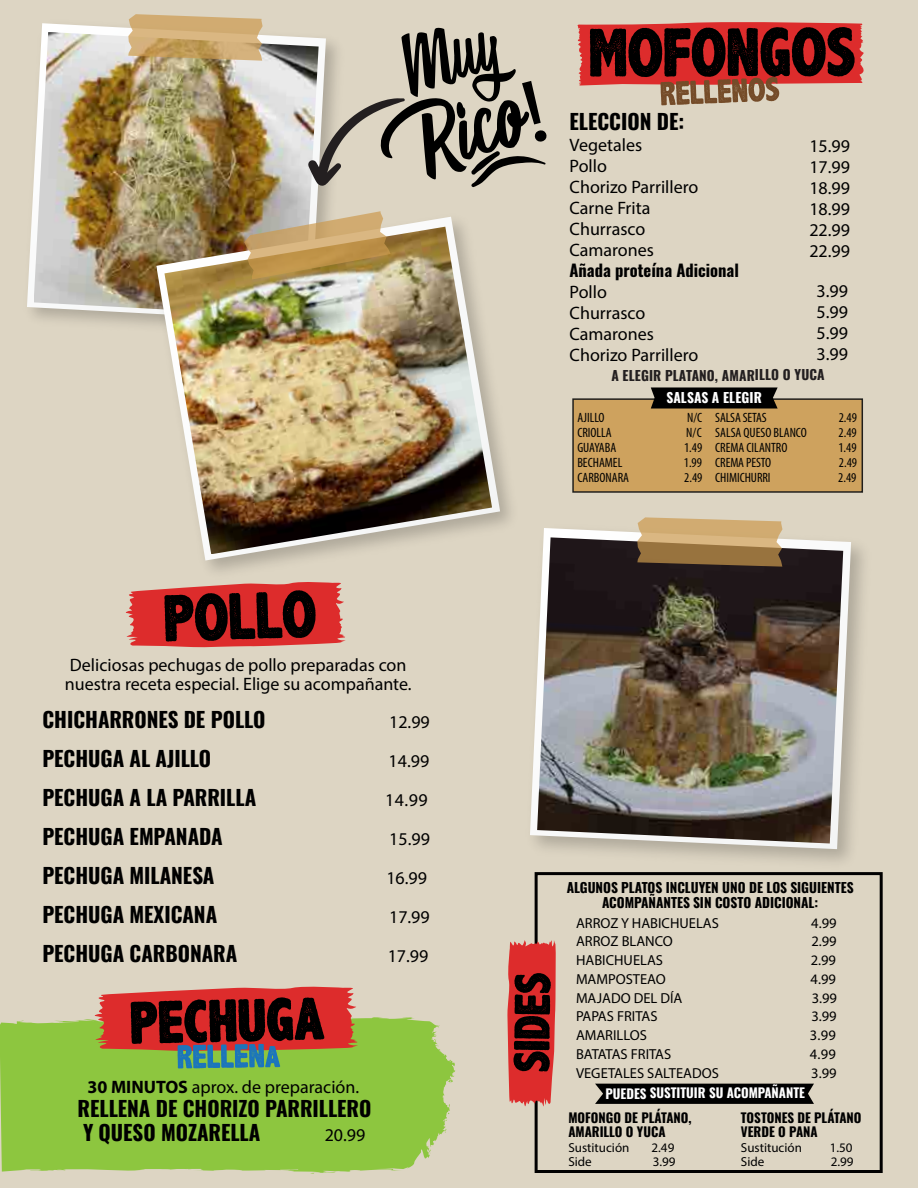
<style>
.page{position:relative;width:918px;height:1188px;background:#ddd5c3}
.page>*{position:absolute;margin:0;border:0;box-sizing:border-box;transform-origin:0 0}
.t1{font:21px/24px "Oswald";color:#000}
.t2{font:18px/21px "Myriad Pro";color:#000}
.t3{font:16.5px "Oswald";color:#000}
.t4{font:14.55px "Myriad Pro";color:#000}
.t5{font:condensed 13.5px "Myriad Pro";color:#000}
.t6{font:13.5px/15px "Oswald";color:#000;text-align:center}
.t7{font:13.5px "Oswald";letter-spacing:.01em;color:#231f20}
.t8{font:13.5px "Oswald";color:#fff}
.t9{font:13.05px/14.5px "Oswald";color:#000}
.t10{font:13.05px "Myriad Pro";color:#000}
.t11{font:13.05px "Oswald";color:#fff}
.s1{font-weight:700}
</style>
<div class="page">
<svg style="left:0;top:1017px;width:455px;height:157px;background:#94c74a"></svg>
<svg style="left:595px;top:1084px;width:219px;height:20px;background:#080807"></svg>
<svg style="left:125px;top:586px;width:221px;height:62px;background:#98302e"></svg>
<div style="left:572px;top:398px;width:291px;height:95px;background:#cea25e;border:1px solid #000"></div>
<svg style="left:651px;top:387px;width:127px;height:22px;background:#0f0e0b"></svg>
<svg style="left:91px;top:986px;width:272px;height:82px;background:#89513a"></svg>
<div style="left:535px;top:872px;width:348px;height:301px;border:3px solid #000"></div>
<svg style="left:507px;top:937px;width:49px;height:172px;background:#9d3533"></svg>
<svg style="left:577px;top:22px;width:287px;height:83px"></svg>
<svg style="left:27px;top:23px;width:299px;height:299px"></svg>
<img style="left:34px;top:32px;width:285px;height:285px">
<svg style="left:128px;top:14px;width:135px;height:47px;background:#cead78"></svg>
<img style="left:146px;top:206px;width:365px;height:380px">
<svg style="left:156px;top:217px;width:344px;height:344px"></svg>
<img style="left:164px;top:227px;width:328px;height:327px">
<svg style="left:244px;top:211px;width:147px;height:68px;background:#c2a471"></svg>
<img style="left:534px;top:545px;width:343px;height:330px">
<svg style="left:530px;top:528px;width:321px;height:321px"></svg>
<img style="left:537px;top:537px;width:306px;height:306px">
<svg style="left:637px;top:517px;width:145px;height:50px;background:#b29160"></svg>
<svg style="left:308px;top:28px;width:239px;height:159px"></svg>
<p class="t2" style="left:65px;top:655px;width:348px;line-height:19.5px">Deliciosas pechugas de pollo preparadas con nuestra receta especial. Elige su acompañante.</p>
<p class="t1" style="left:42px;top:706px;width:225px">CHICHARRONES DE POLLO</p>
<p class="t2" style="left:389px;top:712px;width:42px">12.99</p>
<p class="t1" style="left:42px;top:745px;width:170px">PECHUGA AL AJILLO</p>
<p class="t2" style="left:389px;top:751px;width:42px">14.99</p>
<p class="t1" style="left:42px;top:784px;width:215px">PECHUGA A LA PARRILLA</p>
<p class="t2" style="left:385px;top:790px;width:44px">14.99</p>
<p class="t1" style="left:42px;top:823px;width:182px">PECHUGA EMPANADA</p>
<p class="t2" style="left:389px;top:829px;width:42px">15.99</p>
<p class="t1" style="left:42px;top:862px;width:174px">PECHUGA MILANESA</p>
<p class="t2" style="left:386px;top:868px;width:42px">16.99</p>
<p class="t1" style="left:42px;top:901px;width:176px">PECHUGA MEXICANA</p>
<p class="t2" style="left:389px;top:907px;width:42px">17.99</p>
<p class="t1" style="left:42px;top:940px;width:196px">PECHUGA CARBONARA</p>
<p class="t2" style="left:388px;top:946px;width:42px">17.99</p>
<p class="t2" style="left:87px;top:1076px;width:273px"><span class="s1">30 MINUTOS</span> aprox. de preparación.</p>
<p class="t1" style="left:78px;top:1095px;width:295px">RELLENA DE CHORIZO PARRILLERO<br>Y QUESO MOZARELLA</p>
<p class="t2" style="left:325px;top:1124px;width:42px">20.99</p>
<p class="t1" style="left:570px;top:107px;width:116px">ELECCION DE:</p>
<p class="t2" style="left:570px;top:134px;width:130px">Vegetales<br>Pollo<br>Chorizo Parrillero<br>Carne Frita<br>Churrasco<br>Camarones</p>
<p class="t3" style="left:570px;top:255px;width:171px">Añada proteína Adicional</p>
<p class="t2" style="left:570px;top:281px;width:130px">Pollo<br>Churrasco<br>Camarones<br>Chorizo Parrillero</p>
<p class="t2" style="left:809px;top:135px;width:42px;text-align:justify">15.99<br>17.99<br>18.99<br>18.99<br>22.99<br>22.99</p>
<p class="t2" style="left:817px;top:280px;width:33px;text-align:justify">3.99<br>5.99<br>5.99<br>3.99</p>
<p class="t7" style="left:611px;top:363px;width:215px">A ELEGIR PLATANO, AMARILLO O YUCA</p>
<p class="t8" style="left:666px;top:385px;width:97px">SALSAS A ELEGIR</p>
<p class="t5" style="left:577px;top:410px;width:29px">AJILLO</p>
<p class="t5" style="left:687px;top:410px;width:17px">N/C</p>
<p class="t5" style="left:577px;top:425px;width:36px">CRIOLLA</p>
<p class="t5" style="left:686px;top:425px;width:17px">N/C</p>
<p class="t5" style="left:577px;top:440px;width:40px">GUAYABA</p>
<p class="t5" style="left:684px;top:440px;width:20px">1.49</p>
<p class="t5" style="left:577px;top:455px;width:46px">BECHAMEL</p>
<p class="t5" style="left:684px;top:455px;width:20px">1.99</p>
<p class="t5" style="left:577px;top:470px;width:53px">CARBONARA</p>
<p class="t5" style="left:684px;top:470px;width:20px">2.49</p>
<p class="t5" style="left:715px;top:410px;width:53px">SALSA SETAS</p>
<p class="t5" style="left:839px;top:410px;width:20px">2.49</p>
<p class="t5" style="left:715px;top:425px;width:93px">SALSA QUESO BLANCO</p>
<p class="t5" style="left:839px;top:425px;width:20px">2.49</p>
<p class="t5" style="left:715px;top:440px;width:74px">CREMA CILANTRO</p>
<p class="t5" style="left:838px;top:440px;width:20px">1.49</p>
<p class="t5" style="left:715px;top:455px;width:57px">CREMA PESTO</p>
<p class="t5" style="left:839px;top:455px;width:20px">2.49</p>
<p class="t5" style="left:715px;top:470px;width:57px">CHIMICHURRI</p>
<p class="t5" style="left:838px;top:470px;width:20px">2.49</p>
<p class="t6" style="left:567px;top:878px;width:288px">ALGUNOS PLATOS INCLUYEN UNO DE LOS SIGUIENTES<br>ACOMPAÑANTES SIN COSTO ADICIONAL:</p>
<p class="t4" style="left:576px;top:914px;width:144px">ARROZ Y HABICHUELAS</p>
<p class="t4" style="left:811px;top:914px;width:27px">4.99</p>
<p class="t4" style="left:576px;top:933px;width:98px">ARROZ BLANCO</p>
<p class="t4" style="left:811px;top:933px;width:27px">2.99</p>
<p class="t4" style="left:576px;top:951px;width:88px">HABICHUELAS</p>
<p class="t4" style="left:811px;top:951px;width:27px">2.99</p>
<p class="t4" style="left:576px;top:970px;width:91px">MAMPOSTEAO</p>
<p class="t4" style="left:811px;top:970px;width:27px">4.99</p>
<p class="t4" style="left:576px;top:989px;width:108px">MAJADO DEL DÍA</p>
<p class="t4" style="left:812px;top:989px;width:27px">3.99</p>
<p class="t4" style="left:576px;top:1008px;width:83px">PAPAS FRITAS</p>
<p class="t4" style="left:811px;top:1008px;width:27px">3.99</p>
<p class="t4" style="left:576px;top:1026px;width:72px">AMARILLOS</p>
<p class="t4" style="left:810px;top:1026px;width:28px">3.99</p>
<p class="t4" style="left:576px;top:1045px;width:97px">BATATAS FRITAS</p>
<p class="t4" style="left:810px;top:1045px;width:28px">4.99</p>
<p class="t4" style="left:576px;top:1064px;width:144px">VEGETALES SALTEADOS</p>
<p class="t4" style="left:811px;top:1064px;width:27px">3.99</p>
<p class="t11" style="left:605px;top:1082px;width:201px">PUEDES SUSTITUIR SU ACOMPAÑANTE</p>
<p class="t9" style="left:568px;top:1109px;width:125px">MOFONGO DE PLÁTANO,<br>AMARILLO O YUCA</p>
<p class="t10" style="left:568px;top:1139px;width:63px">Sustitución</p>
<p class="t10" style="left:652px;top:1139px;width:24px">2.49</p>
<p class="t10" style="left:568px;top:1154px;width:25px">Side</p>
<p class="t10" style="left:653px;top:1154px;width:24px">3.99</p>
<p class="t9" style="left:741px;top:1109px;width:122px">TOSTONES DE PLÁTANO<br>VERDE O PANA</p>
<p class="t10" style="left:741px;top:1139px;width:63px">Sustitución</p>
<p class="t10" style="left:830px;top:1139px;width:24px">1.50</p>
<p class="t10" style="left:741px;top:1154px;width:25px">Side</p>
<p class="t10" style="left:831px;top:1154px;width:24px">2.99</p>
</div>
